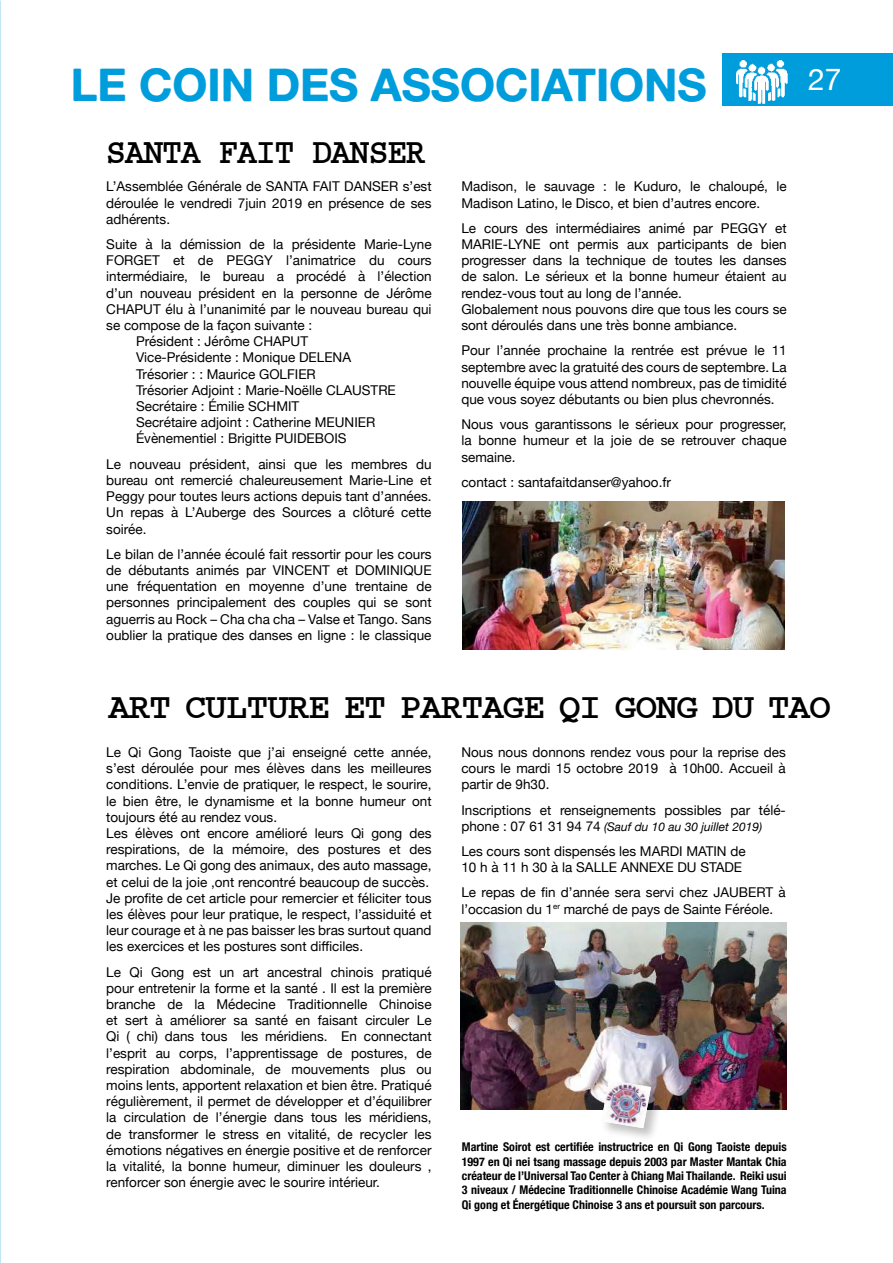
<style>
.page{position:relative;width:893px;height:1263px;background:#fff}
.page>*{position:absolute;margin:0;border:0;box-sizing:border-box;transform-origin:0 0}
.t1{font:45px "Alte Haas Grotesk Bold";color:#009ddc}
.t2{font:36px "Countdown";color:#000}
.t3{font:36px "Countdown";color:#000;scale:.91 1}
.t4{font:30px "Helvetica Neue";color:#fff}
.t5{font:13.5px/16.2px "Helvetica Neue";color:#000;text-align:justify}
.t6{font:700 condensed 12px/14.4px "Helvetica Neue";color:#000;text-align:justify}
.t7{font:italic 12px "Helvetica Neue";color:#000}
.s1{font-style:normal;font-size:13.5px}
</style>
<div class="page">
<img style="left:460px;top:923px;width:327px;height:187px">
<div style="left:600px;top:1079px;width:65px;height:63px;background:#000;opacity:.25"></div>
<img style="left:601px;top:1080px;width:50px;height:48px">
<div style="left:722px;top:53px;width:171px;height:52px;background:#009ddc"></div>
<img style="left:728px;top:60px;width:66px;height:46px">
<img style="left:462px;top:502px;width:322px;height:148px">
<h1 class="t1" style="left:71px;top:56px;width:636px">LE COIN DES ASSOCIATIONS</h1>
<h3 class="t4" style="left:808px;top:58px;width:35px">27</h3>
<h2 class="t3" style="left:106px;top:134px;width:248px">SANTA FAIT DANSER</h2>
<p class="t5" style="left:106px;top:179px;width:327px">L’Assemblée Générale de SANTA FAIT DANSER s’est déroulée le vendredi 7juin 2019 en présence de ses adhérents.</p>
<p class="t5" style="left:106px;top:237px;width:327px">Suite à la démission de la présidente Marie-Lyne</p>
<p class="t5" style="left:106px;top:253px;width:327px">FORGET et de PEGGY l’animatrice du cours</p>
<p class="t5" style="left:106px;top:269px;width:327px">intermédiaire, le bureau a procédé à l’élection</p>
<p class="t5" style="left:106px;top:286px;width:327px">d’un nouveau président en la personne de Jérôme</p>
<p class="t5" style="left:106px;top:302px;width:327px">CHAPUT élu à l’unanimité par le nouveau bureau qui</p>
<p class="t5" style="left:106px;top:318px;width:208px">se compose de la façon suivante :</p>
<p class="t5" style="left:136px;top:334px;width:174px">Président : Jérôme CHAPUT</p>
<p class="t5" style="left:136px;top:350px;width:217px">Vice-Présidente : Monique DELENA</p>
<p class="t5" style="left:136px;top:367px;width:181px">Trésorier : : Maurice GOLFIER</p>
<p class="t5" style="left:136px;top:383px;width:261px">Trésorier Adjoint : Marie-Noëlle CLAUSTRE</p>
<p class="t5" style="left:136px;top:399px;width:165px">Secrétaire : Émilie SCHMIT</p>
<p class="t5" style="left:136px;top:415px;width:241px">Secrétaire adjoint : Catherine MEUNIER</p>
<p class="t5" style="left:136px;top:431px;width:212px">Évènementiel : Brigitte PUIDEBOIS</p>
<p class="t5" style="left:106px;top:457px;width:327px">Le nouveau président, ainsi que les membres du bureau ont remercié chaleureusement Marie-Line et Peggy pour toutes leurs actions depuis tant d’années.<br>Un repas à L’Auberge des Sources a clôturé cette soirée.</p>
<p class="t5" style="left:106px;top:547px;width:327px">Le bilan de l’année écoulé fait ressortir pour les cours de débutants animés par VINCENT et DOMINIQUE une fréquentation en moyenne d’une trentaine de personnes principalement des couples qui se sont aguerris au Rock – Cha cha cha – Valse et Tango. Sans oublier la pratique des danses en ligne : le classique</p>
<p class="t5" style="left:461px;top:179px;width:327px">Madison, le sauvage : le Kuduro, le chaloupé, le<br>Madison Latino, le Disco, et bien d’autres encore.</p>
<p class="t5" style="left:461px;top:221px;width:327px;text-align:left">Le cours des intermédiaires animé par PEGGY et MARIE-LYNE ont permis aux participants de bien progresser dans la technique de toutes les danses de salon. Le sérieux et la bonne humeur étaient au rendez-vous tout au long de l’année.<br>Globalement nous pouvons dire que tous les cours se sont déroulés dans une très bonne ambiance.</p>
<p class="t5" style="left:461px;top:343px;width:327px">Pour l’année prochaine la rentrée est prévue le 11 septembre avec la gratuité des cours de septembre. La nouvelle équipe vous attend nombreux, pas de timidité que vous soyez débutants ou bien plus chevronnés.</p>
<p class="t5" style="left:461px;top:417px;width:327px">Nous vous garantissons le sérieux pour progresser, la bonne humeur et la joie de se retrouver chaque semaine.</p>
<p class="t5" style="left:461px;top:475px;width:211px">contact : santafaitdanser@yahoo.fr</p>
<h2 class="t2" style="left:108px;top:689px;width:723px">ART CULTURE ET PARTAGE QI GONG DU TAO</h2>
<p class="t5" style="left:106px;top:745px;width:327px;text-align:left">Le Qi Gong Taoiste que j’ai enseigné cette année, s’est déroulée pour mes élèves dans les meilleures conditions. L’envie de pratiquer, le respect, le sourire, le bien être, le dynamisme et la bonne humeur ont toujours été au rendez vous.<br>Les élèves ont encore amélioré leurs Qi gong des respirations, de la mémoire, des postures et des marches. Le Qi gong des animaux, des auto massage, et celui de la joie ,ont rencontré beaucoup de succès.<br>Je profite de cet article pour remercier et féliciter tous les élèves pour leur pratique, le respect, l’assiduité et leur courage et à ne pas baisser les bras surtout quand les exercices et les postures sont difficiles.</p>
<p class="t5" style="left:106px;top:964px;width:327px">Le Qi Gong est un art ancestral chinois pratiqué pour entretenir la forme et la santé . Il est la première branche de la Médecine Traditionnelle Chinoise et sert à améliorer sa santé en faisant circuler Le Qi ( chi) dans tous les méridiens. En connectant l’esprit au corps, l’apprentissage de postures, de respiration abdominale, de mouvements plus ou moins lents, apportent relaxation et bien être. Pratiqué régulièrement, il permet de développer et d’équilibrer la circulation de l’énergie dans tous les méridiens, de transformer le stress en vitalité, de recycler les émotions négatives en énergie positive et de renforcer la vitalité, la bonne humeur, diminuer les douleurs , renforcer son énergie avec le sourire intérieur.</p>
<p class="t5" style="left:461px;top:745px;width:326px">Nous nous donnons rendez vous pour la reprise des cours le mardi 15 octobre 2019 à 10h00. Accueil à partir de 9h30.</p>
<p class="t5" style="left:461px;top:802px;width:326px">Inscriptions et renseignements possibles par télé-</p>
<p class="t7" style="left:461px;top:818px;width:302px"><span class="s1">phone : 07 61 31 94 74</span> (Sauf du 10 au 30 juillet 2019)</p>
<p class="t5" style="left:461px;top:844px;width:286px">Les cours sont dispensés les MARDI MATIN de<br>10 h à 11 h 30 à la SALLE ANNEXE DU STADE</p>
<p class="t5" style="left:461px;top:885px;width:326px">Le repas de fin d’année sera servi chez JAUBERT à l’occasion du 1<sup>er</sup> marché de pays de Sainte Féréole.</p>
<p class="t6" style="left:462px;top:1139px;width:326px">Martine Soirot est certifiée instructrice en Qi Gong Taoiste depuis 1997 en Qi nei tsang massage depuis 2003 par Master Mantak Chia créateur de l’Universal Tao Center à Chiang Mai Thailande. Reiki usui 3 niveaux / Médecine Traditionnelle Chinoise Académie Wang Tuina Qi gong et Énergétique Chinoise 3 ans et poursuit son parcours.</p>
</div>
